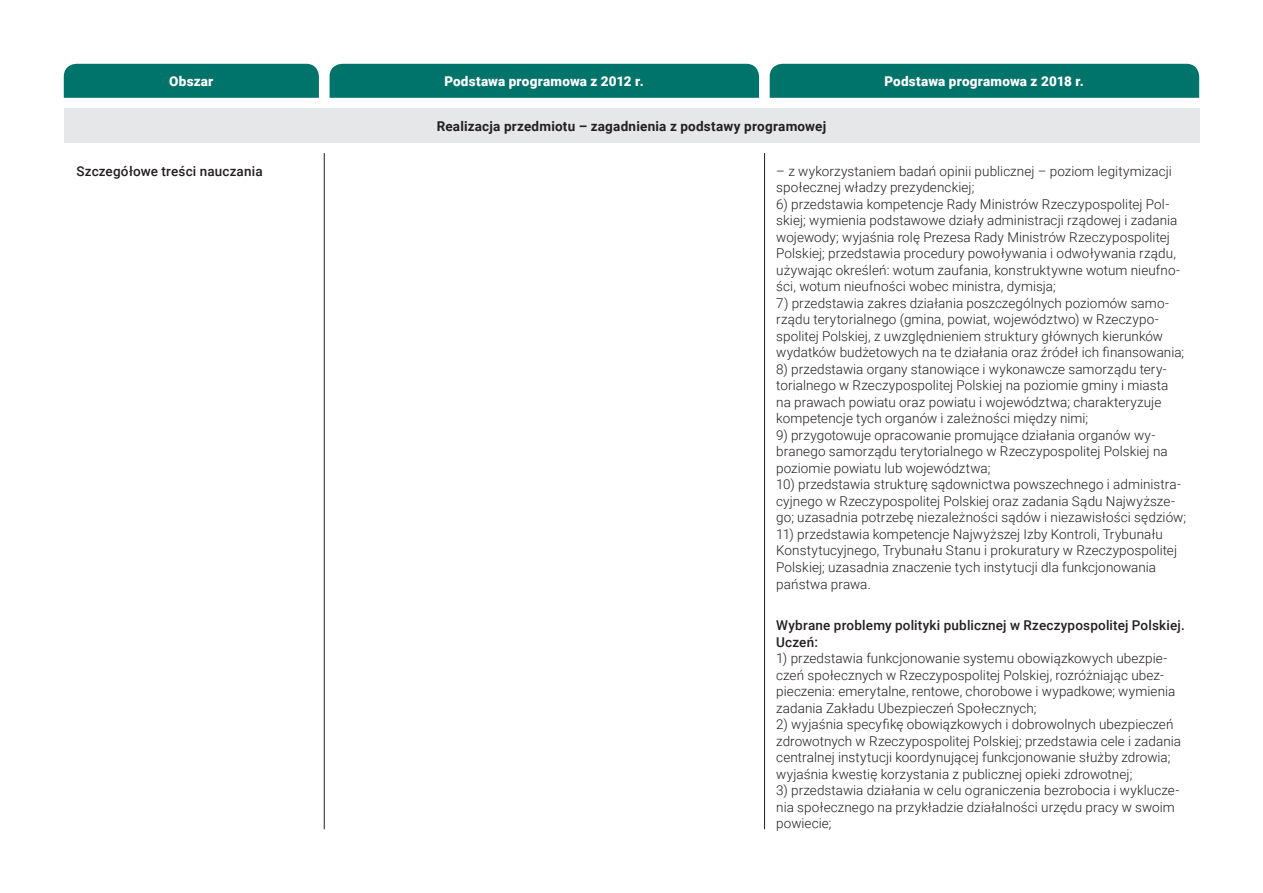
<style>
.page{position:relative;width:1263px;height:893px;background:#fff}
.page>*{position:absolute;margin:0;border:0;box-sizing:border-box;transform-origin:0 0}
.TABELA_-_tekst{font:300 13.5px/16.5px "Roboto";letter-spacing:.005em;color:#231f20}
.TABELA_-_tekst-2{font:500 13.5px/16.5px "Roboto";letter-spacing:.015em;color:#231f20}
.t1{font:900 13.5px "Roboto";letter-spacing:.015em;color:#fff}
.t2{font:700 13.5px "Roboto";letter-spacing:.015em;color:#231f20}
.TABELA_-_lewa_kolumn{font:500 13.5px "Roboto";letter-spacing:.01em;color:#231f20}
</style>
<div class="page">
<hr style="left:764px;top:153px;width:1px;height:676px;background:#231f20">
<hr style="left:324px;top:153px;width:1px;height:676px;background:#231f20">
<div style="left:64px;top:64px;width:255px;height:34px;background:#00736a"></div>
<div style="left:330px;top:64px;width:429px;height:34px;background:#00736a"></div>
<div style="left:770px;top:64px;width:429px;height:34px;background:#00736a"></div>
<div style="left:64px;top:108px;width:1135px;height:34px;background:#e6e7e9"></div>
<p class="t1" style="left:169px;top:72px;width:46px">Obszar</p>
<p class="t1" style="left:444px;top:72px;width:201px">Podstawa programowa z 2012 r.</p>
<p class="t1" style="left:884px;top:72px;width:201px">Podstawa programowa z 2018 r.</p>
<p class="t2" style="left:437px;top:116px;width:391px">Realizacja przedmiotu – zagadnienia z podstawy programowej</p>
<p class="TABELA_-_tekst" style="left:776px;top:162px;width:397px">– z wykorzystaniem badań opinii publicznej – poziom legitymizacji społecznej władzy prezydenckiej;</p>
<p class="TABELA_-_tekst" style="left:776px;top:195px;width:405px">6) przedstawia kompetencje Rady Ministrów Rzeczypospolitej Pol&shy;skiej; wymienia podstawowe działy administracji rządowej i zadania wojewody; wyjaśnia rolę Prezesa Rady Ministrów Rzeczypospolitej Polskiej; przedstawia procedury powoływania i odwoływania rządu, używając określeń: wotum zaufania, konstruktywne wotum nieufno&shy;ści, wotum nieufności wobec ministra, dymisja;</p>
<p class="TABELA_-_tekst" style="left:776px;top:294px;width:409px">7) przedstawia zakres działania poszczególnych poziomów samo&shy;rządu terytorialnego (gmina, powiat, województwo) w Rzeczypo&shy;spolitej Polskiej, z uwzględnieniem struktury głównych kierunków wydatków budżetowych na te działania oraz źródeł ich finansowania;</p>
<p class="TABELA_-_tekst" style="left:776px;top:360px;width:393px">8) przedstawia organy stanowiące i wykonawcze samorządu tery&shy;torialnego w Rzeczypospolitej Polskiej na poziomie gminy i miasta na prawach powiatu oraz powiatu i województwa; charakteryzuje kompetencje tych organów i zależności między nimi;</p>
<p class="TABELA_-_tekst" style="left:776px;top:426px;width:393px">9) przygotowuje opracowanie promujące działania organów wy&shy;branego samorządu terytorialnego w Rzeczypospolitej Polskiej na poziomie powiatu lub województwa;</p>
<p class="TABELA_-_tekst" style="left:776px;top:476px;width:411px">10) przedstawia strukturę sądownictwa powszechnego i administra&shy;cyjnego w Rzeczypospolitej Polskiej oraz zadania Sądu Najwyższe&shy;go; uzasadnia potrzebę niezależności sądów i niezawisłości sędziów;</p>
<p class="TABELA_-_tekst" style="left:776px;top:525px;width:402px">11) przedstawia kompetencje Najwyższej Izby Kontroli, Trybunału Konstytucyjnego, Trybunału Stanu i prokuratury w Rzeczypospolitej Polskiej; uzasadnia znaczenie tych instytucji dla funkcjonowania państwa prawa.</p>
<p class="TABELA_-_tekst-2" style="left:776px;top:616px;width:410px">Wybrane problemy polityki publicznej w Rzeczypospolitej Polskiej.<br>Uczeń:</p>
<p class="TABELA_-_tekst" style="left:776px;top:649px;width:401px">1) przedstawia funkcjonowanie systemu obowiązkowych ubezpie&shy;czeń społecznych w Rzeczypospolitej Polskiej, rozróżniając ubez&shy;pieczenia: emerytalne, rentowe, chorobowe i wypadkowe; wymienia zadania Zakładu Ubezpieczeń Społecznych;</p>
<p class="TABELA_-_tekst" style="left:776px;top:715px;width:406px">2) wyjaśnia specyfikę obowiązkowych i dobrowolnych ubezpieczeń zdrowotnych w Rzeczypospolitej Polskiej; przedstawia cele i zadania centralnej instytucji koordynującej funkcjonowanie służby zdrowia; wyjaśnia kwestię korzystania z publicznej opieki zdrowotnej;</p>
<p class="TABELA_-_tekst" style="left:776px;top:781px;width:404px">3) przedstawia działania w celu ograniczenia bezrobocia i wyklucze&shy;nia społecznego na przykładzie działalności urzędu pracy w swoim powiecie;</p>
<p class="TABELA_-_lewa_kolumn" style="left:77px;top:162px;width:188px">Szczegółowe treści nauczania</p>
</div>
